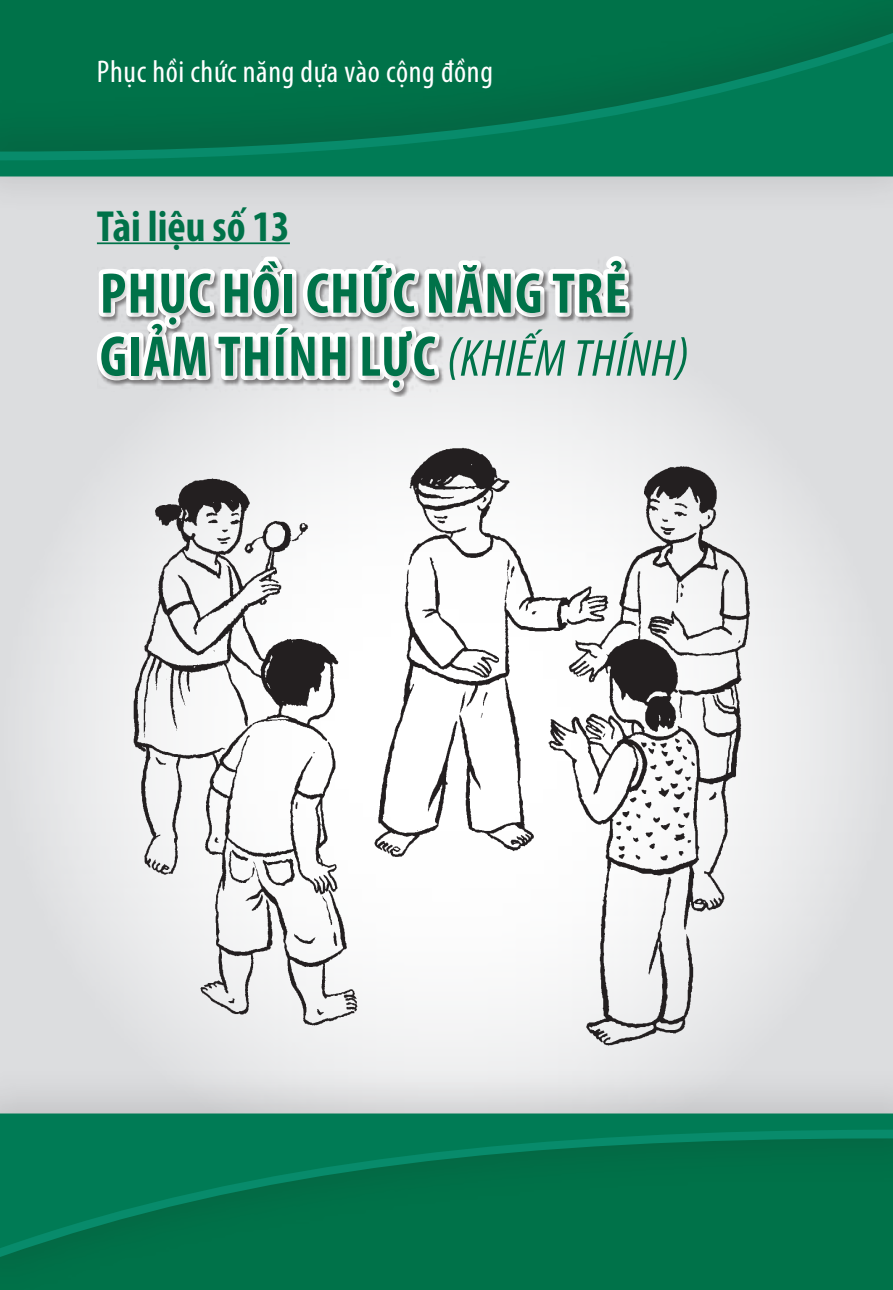
<style>
.page{position:relative;width:893px;height:1290px;background:#fff}
.page>*{position:absolute;margin:0;border:0;box-sizing:border-box;transform-origin:0 0}
.t1{font:700 condensed 57.75px/63px "Myriad Pro";letter-spacing:.02em;color:#007249}
.t2{font:700 condensed 43.75px "Myriad Pro";color:#007249}
.t3{font:condensed 31.5px "Myriad Pro";letter-spacing:.02em;color:#fff}
.s1{font-weight:400;font-style:italic;font-size:52.5px}
</style>
<div class="page">
<div style="left:0;top:130px;width:893px;height:1040px;background:#dcdddf"></div>
<div style="left:0;top:288px;width:893px;height:893px;background:#e3e3e5;border-radius:50%"></div>
<img style="left:103px;top:400px;width:691px;height:660px">
<svg style="left:97px;top:256px;width:537px;height:140px"></svg>
<div style="left:101px;top:261px;width:528px;height:131px;background:#231f20;opacity:.2"></div>
<hr style="left:97px;top:242px;width:193px;height:2px;background:#007249">
<div style="left:0;top:1060px;width:893px;height:230px;background:#231f20;opacity:.15"></div>
<div style="left:0;top:1248px;width:893px;height:9px;background:#007249"></div>
<svg style="left:0;top:1113px;width:893px;height:135px;fill:#007249"></svg>
<div style="left:0;top:0;width:893px;height:211px;background:#231f20;opacity:.15"></div>
<div style="left:0;top:28px;width:893px;height:8px;background:#007249"></div>
<svg style="left:0;top:36px;width:893px;height:140px;fill:#007249"></svg>
<p class="t3" style="left:97px;top:53px;width:397px">Phục hồi chức năng dựa vào cộng đồng</p>
<p class="t2" style="left:97px;top:199px;width:194px">TÀI LIỆU SỐ 13</p>
<p class="t1" style="left:100px;top:261px;width:590px">PHỤC HỒI CHỨC NĂNG TRẺ<br>GI ẢM THÍNH LỰC <span class="s1">(khiếm thính)</span></p>
</div>
